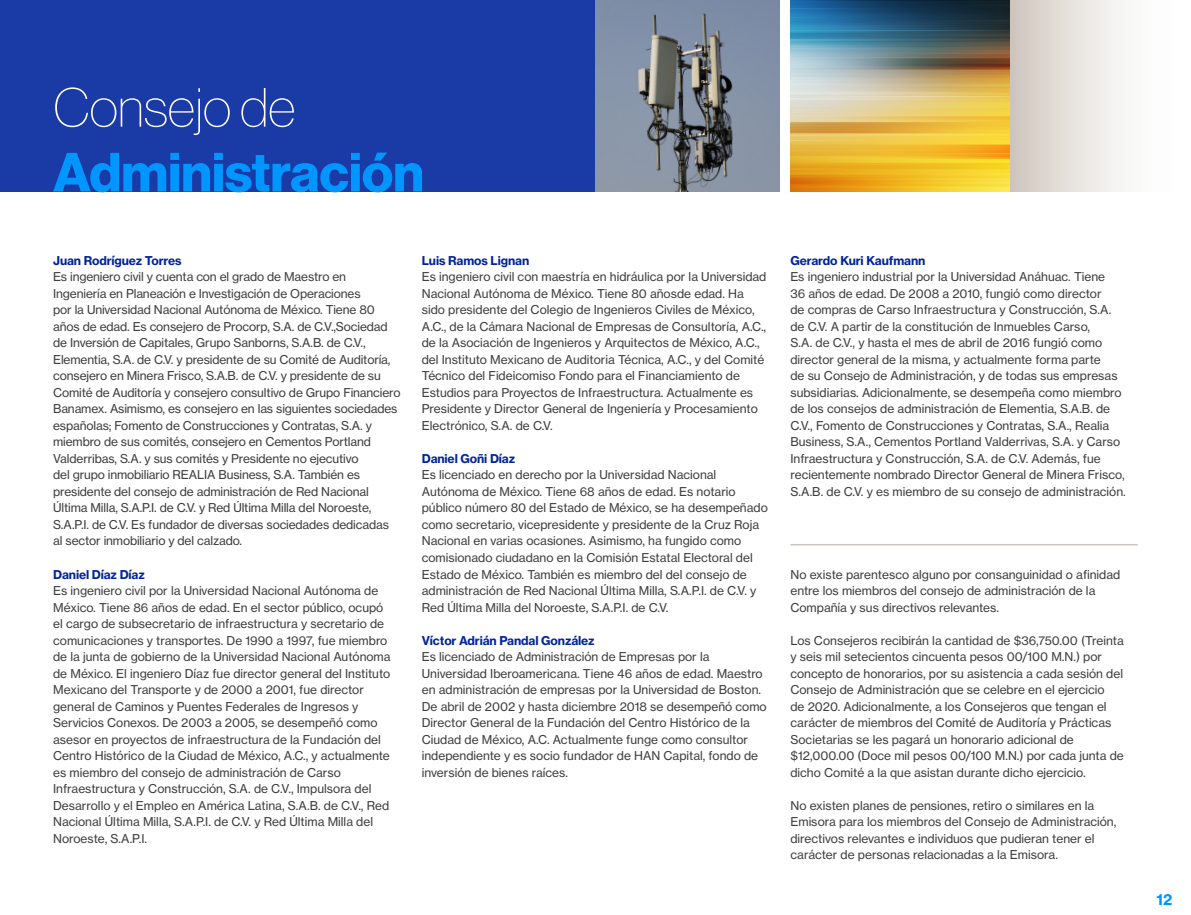
<style>
.page{position:relative;width:1191px;height:915px;background:#fff}
.page>*{position:absolute;margin:0;border:0;box-sizing:border-box;transform-origin:0 0}
.t1{font:54px/64.8px "N Haas Grotesk DS Pro 75 Bd";color:#0096ff}
.t2{font:15px "N Haas Grotesk TX Pro 75 Bd";color:#0096ff}
.t3{font:12px/16.5px "N Haas Grotesk TX Pro 55 Rg";color:#3e3e3f}
.t4{font:12px "N Haas Grotesk TX Pro 75 Bd";letter-spacing:-.01em;color:#00249b}
.s1{font-family:"N Haas Grotesk DS Pro 25 Th";color:#fff}
</style>
<div class="page">
<div style="left:0;top:0;width:595px;height:191px;background:#1a3aa5"></div>
<hr style="left:790px;top:543px;width:347px;height:2px;background:#cec4bd">
<img style="left:790px;top:0;width:220px;height:191px">
<img style="left:595px;top:0;width:185px;height:191px">
<div style="left:1010px;top:0;width:181px;height:191px;background:linear-gradient(to right,#d4cbc4,#fff)"></div>
<p class="t1" style="left:53px;top:76px;width:372px"><span class="s1">Consejo de<br></span>Administración</p>
<p class="t4" style="left:53px;top:253px;width:130px">Juan Rodríguez Torres</p>
<p class="t3" style="left:53px;top:268px;width:349px">Es ingeniero civil y cuenta con el grado de Maestro en Ingeniería en Planeación e Investigación de Operaciones<br>por la Universidad Nacional Autónoma de México. Tiene 80 años de edad. Es consejero de Procorp, S.A. de C.V.,Sociedad de Inversión de Capitales, Grupo Sanborns, S.A.B. de C.V., Elementia, S.A. de C.V. y presidente de su Comité de Auditoría, consejero en Minera Frisco, S.A.B. de C.V. y presidente de su Comité de Auditoría y consejero consultivo de Grupo Financiero Banamex. Asimismo, es consejero en las siguientes sociedades españolas; Fomento de Construcciones y Contratas, S.A. y miembro de sus comités, consejero en Cementos Portland Valderribas, S.A. y sus comités y Presidente no ejecutivo<br>del grupo inmobiliario REALIA Business, S.A. También es presidente del consejo de administración de Red Nacional Última Milla, S.A.P.I. de C.V. y Red Última Milla del Noroeste, S.A.P.I. de C.V. Es fundador de diversas sociedades dedicadas al sector inmobiliario y del calzado.</p>
<p class="t4" style="left:53px;top:566px;width:93px">Daniel Díaz Díaz</p>
<p class="t3" style="left:53px;top:582px;width:339px">Es ingeniero civil por la Universidad Nacional Autónoma de México. Tiene 86 años de edad. En el sector público, ocupó el cargo de subsecretario de infraestructura y secretario de comunicaciones y transportes. De 1990 a 1997, fue miembro de la junta de gobierno de la Universidad Nacional Autónoma de México. El ingeniero Díaz fue director general del Instituto Mexicano del Transporte y de 2000 a 2001, fue director general de Caminos y Puentes Federales de Ingresos y Servicios Conexos. De 2003 a 2005, se desempeñó como asesor en proyectos de infraestructura de la Fundación del Centro Histórico de la Ciudad de México, A.C., y actualmente es miembro del consejo de administración de Carso Infraestructura y Construcción, S.A. de C.V., Impulsora del Desarrollo y el Empleo en América Latina, S.A.B. de C.V., Red Nacional Última Milla, S.A.P.I. de C.V. y Red Última Milla del Noroeste, S.A.P.I.</p>
<p class="t4" style="left:422px;top:253px;width:109px">Luis Ramos Lignan</p>
<p class="t3" style="left:422px;top:268px;width:346px">Es ingeniero civil con maestría en hidráulica por la Universidad Nacional Autónoma de México. Tiene 80 añosde edad. Ha sido presidente del Colegio de Ingenieros Civiles de México, A.C., de la Cámara Nacional de Empresas de Consultoría, A.C., de la Asociación de Ingenieros y Arquitectos de México, A.C., del Instituto Mexicano de Auditoria Técnica, A.C., y del Comité Técnico del Fideicomiso Fondo para el Financiamiento de Estudios para Proyectos de Infraestructura. Actualmente es Presidente y Director General de Ingeniería y Procesamiento Electrónico, S.A. de C.V.</p>
<p class="t4" style="left:422px;top:451px;width:95px">Daniel Goñi Díaz</p>
<p class="t3" style="left:422px;top:466px;width:347px">Es licenciado en derecho por la Universidad Nacional Autónoma de México. Tiene 68 años de edad. Es notario público número 80 del Estado de México, se ha desempeñado como secretario, vicepresidente y presidente de la Cruz Roja Nacional en varias ocasiones. Asimismo, ha fungido como comisionado ciudadano en la Comisión Estatal Electoral del Estado de México. También es miembro del del consejo de administración de Red Nacional Última Milla, S.A.P.I. de C.V. y Red Última Milla del Noroeste, S.A.P.I. de C.V.</p>
<p class="t4" style="left:422px;top:632px;width:174px">Víctor Adrián Pandal González</p>
<p class="t3" style="left:422px;top:648px;width:346px">Es licenciado de Administración de Empresas por la Universidad Iberoamericana. Tiene 46 años de edad. Maestro en administración de empresas por la Universidad de Boston.<br>De abril de 2002 y hasta diciembre 2018 se desempeñó como Director General de la Fundación del Centro Histórico de la Ciudad de México, A.C. Actualmente funge como consultor independiente y es socio fundador de HAN Capital, fondo de inversión de bienes raíces.</p>
<p class="t4" style="left:790px;top:253px;width:136px">Gerardo Kuri Kaufmann</p>
<p class="t3" style="left:790px;top:268px;width:337px">Es ingeniero industrial por la Universidad Anáhuac. Tiene<br>36 años de edad. De 2008 a 2010, fungió como director<br>de compras de Carso Infraestructura y Construcción, S.A. de C.V. A partir de la constitución de Inmuebles Carso,<br>S.A. de C.V., y hasta el mes de abril de 2016 fungió como director general de la misma, y actualmente forma parte<br>de su Consejo de Administración, y de todas sus empresas subsidiarias. Adicionalmente, se desempeña como miembro de los consejos de administración de Elementia, S.A.B. de C.V., Fomento de Construcciones y Contratas, S.A., Realia Business, S.A., Cementos Portland Valderrivas, S.A. y Carso Infraestructura y Construcción, S.A. de C.V. Además, fue recientemente nombrado Director General de Minera Frisco, S.A.B. de C.V. y es miembro de su consejo de administración.</p>
<p class="t3" style="left:790px;top:565px;width:331px">No existe parentesco alguno por consanguinidad o afinidad entre los miembros del consejo de administración de la<br>Compañía y sus directivos relevantes.</p>
<p class="t3" style="left:790px;top:631px;width:335px">Los Consejeros recibirán la cantidad de $36,750.00 (Treinta y seis mil setecientos cincuenta pesos 00/100 M.N.) por concepto de honorarios, por su asistencia a cada sesión del Consejo de Administración que se celebre en el ejercicio<br>de 2020. Adicionalmente, a los Consejeros que tengan el carácter de miembros del Comité de Auditoría y Prácticas Societarias se les pagará un honorario adicional de $12,000.00 (Doce mil pesos 00/100 M.N.) por cada junta de dicho Comité a la que asistan durante dicho ejercicio.</p>
<p class="t3" style="left:790px;top:796px;width:327px">No existen planes de pensiones, retiro o similares en la Emisora para los miembros del Consejo de Administración, directivos relevantes e individuos que pudieran tener el carácter de personas relacionadas a la Emisora.</p>
<p class="t2" style="left:1156px;top:889px;width:17px">12</p>
</div>
